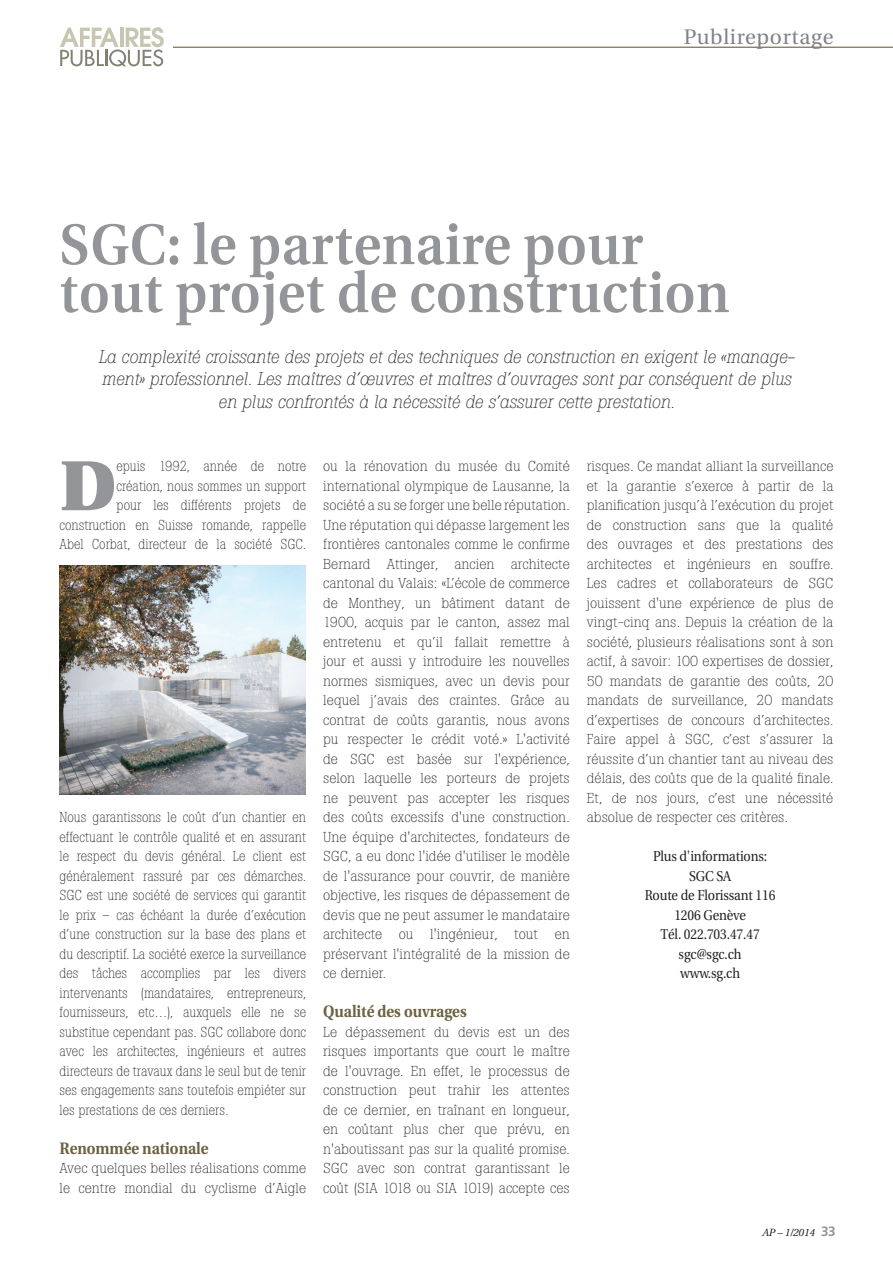
<style>
.page{position:relative;width:893px;height:1263px;background:#fff}
.page>*{position:absolute;margin:0;border:0;box-sizing:border-box;transform-origin:0 0}
.t1{font:900 70.65px "Utopia";color:#939598}
.t2{font:600 57px/48px "Utopia";letter-spacing:.01em;color:#939598;scale:.93 1}
.t3{font:21px "Utopia";letter-spacing:.03em;color:#808285}
.t4{font:italic 300 18px/22.5px "Boton";color:#231f20;text-align:center}
.t5{font:700 16.5px "Utopia";color:#6c6141;scale:.9 1}
.t6{font:300 14.25px/19.5px "Boton";color:#231f20;text-align:justify}
.t7{font:300 14.25px/19.5px "Boton";color:#231f20;text-align:right;scale:.9 1}
.t8{font:14.25px/19.5px "Utopia";letter-spacing:-.01em;color:#231f20;text-align:center;scale:.89 1}
.t9{font:italic 10.5px "Utopia";letter-spacing:-.01em;color:#231f20}
.s1{font-family:"Frutiger";font-weight:700;font-style:normal;font-size:13.5px;color:#939598}
</style>
<div class="page">
<hr style="left:166px;top:47px;width:727px;height:1px;background:#6c6141">
<div style="left:47px;top:26px;width:126px;height:46px;background:#fff"></div>
<svg style="left:60px;top:27px;width:104px;height:39px"></svg>
<img style="left:60px;top:566px;width:245px;height:228px">
<h3 class="t3" style="left:684px;top:25px;width:151px">Publireportage</h3>
<h2 class="t2" style="left:60px;top:221px;width:722px">SGC: le partenaire pour tout projet de construction</h2>
<p class="t4" style="left:98px;top:346px;width:698px">La complexité croissante des projets et des techniques de construction en exigent le «manage&shy;ment» professionnel. Les maîtres d’œuvres et maîtres d’ouvrages sont par conséquent de plus en plus confrontés à la nécessité de s’assurer cette prestation.</p>
<p class="t7" style="left:60px;top:456px;width:276px">epuis 1992, année de notre<br>création, nous sommes un support<br>pour les différents projets de construction en Suisse romande, rappelle Abel Corbat, directeur de la société SGC.</p>
<h1 class="t1" style="left:60px;top:445px;width:58px">D</h1>
<p class="t7" style="left:60px;top:807px;width:276px;text-align:justify">Nous garantissons le coût d’un chantier en effectuant le contrôle qualité et en assurant le respect du devis général. Le client est généralement rassuré par ces démarches.<br>SGC est une société de services qui garantit le prix – cas échéant la durée d’exécution d’une construction sur la base des plans et du descriptif. La société exerce la surveillance des tâches accomplies par les divers intervenants (mandataires, entrepreneurs, fournisseurs, etc…), auxquels elle ne se substitue cependant pas. SGC collabore donc avec les architectes, ingénieurs et autres directeurs de travaux dans le seul but de tenir ses engagements sans toutefois empiéter sur les prestations de ces derniers.</p>
<p class="t5" style="left:60px;top:1139px;width:167px">Renommée nationale</p>
<p class="t6" style="left:60px;top:1158px;width:248px">Avec quelques belles réalisations comme le centre mondial du cyclisme d’Aigle</p>
<p class="t6" style="left:323px;top:456px;width:248px">ou la rénovation du musée du Comité international olympique de Lausanne, la société a su se forger une belle réputation.<br>Une réputation qui dépasse largement les frontières cantonales comme le confirme Bernard Attinger, ancien architecte cantonal du Valais: «L’école de commerce de Monthey, un bâtiment datant de 1900, acquis par le canton, assez mal entretenu et qu’il fallait remettre à jour et aussi y introduire les nouvelles normes sismiques, avec un devis pour lequel j’avais des craintes. Grâce au contrat de coûts garantis, nous avons pu respecter le crédit voté.» L'activité de SGC est basée sur l'expérience, selon laquelle les porteurs de projets ne peuvent pas accepter les risques des coûts excessifs d'une construction.<br>Une équipe d'architectes, fondateurs de SGC, a eu donc l'idée d'utiliser le modèle de l'assurance pour couvrir, de manière objective, les risques de dépassement de devis que ne peut assumer le mandataire architecte ou l'ingénieur, tout en préservant l'intégralité de la mission de ce dernier.</p>
<p class="t5" style="left:323px;top:1002px;width:161px">Qualité des ouvrages</p>
<p class="t6" style="left:323px;top:1022px;width:248px">Le dépassement du devis est un des risques importants que court le maître de l'ouvrage. En effet, le processus de construction peut trahir les attentes de ce dernier, en traînant en longueur, en coûtant plus cher que prévu, en n'aboutissant pas sur la qualité promise.<br>SGC avec son contrat garantissant le coût (SIA 1018 ou SIA 1019) accepte ces</p>
<p class="t6" style="left:587px;top:456px;width:248px">risques. Ce mandat alliant la surveillance et la garantie s’exerce à partir de la planification jusqu’à l’exécution du projet de construction sans que la qualité des ouvrages et des prestations des architectes et ingénieurs en souffre.<br>Les cadres et collaborateurs de SGC jouissent d'une expérience de plus de vingt-cinq ans. Depuis la création de la société, plusieurs réalisations sont à son actif, à savoir: 100 expertises de dossier, 50 mandats de garantie des coûts, 20 mandats de surveillance, 20 mandats d’expertises de concours d’architectes.<br>Faire appel à SGC, c’est s’assurer la réussite d’un chantier tant au niveau des délais, des coûts que de la qualité finale.<br>Et, de nos jours, c’est une nécessité absolue de respecter ces critères.</p>
<p class="t8" style="left:645px;top:847px;width:148px">Plus d'informations:<br>SGC SA<br>Route de Florissant 116<br>1206 Genève<br>Tél. 022.703.47.47 sgc@sgc.ch<br>www.sg.ch</p>
<p class="t9" style="left:762px;top:1226px;width:75px">AP – 1/2014 <span class="s1">33</span></p>
</div>
